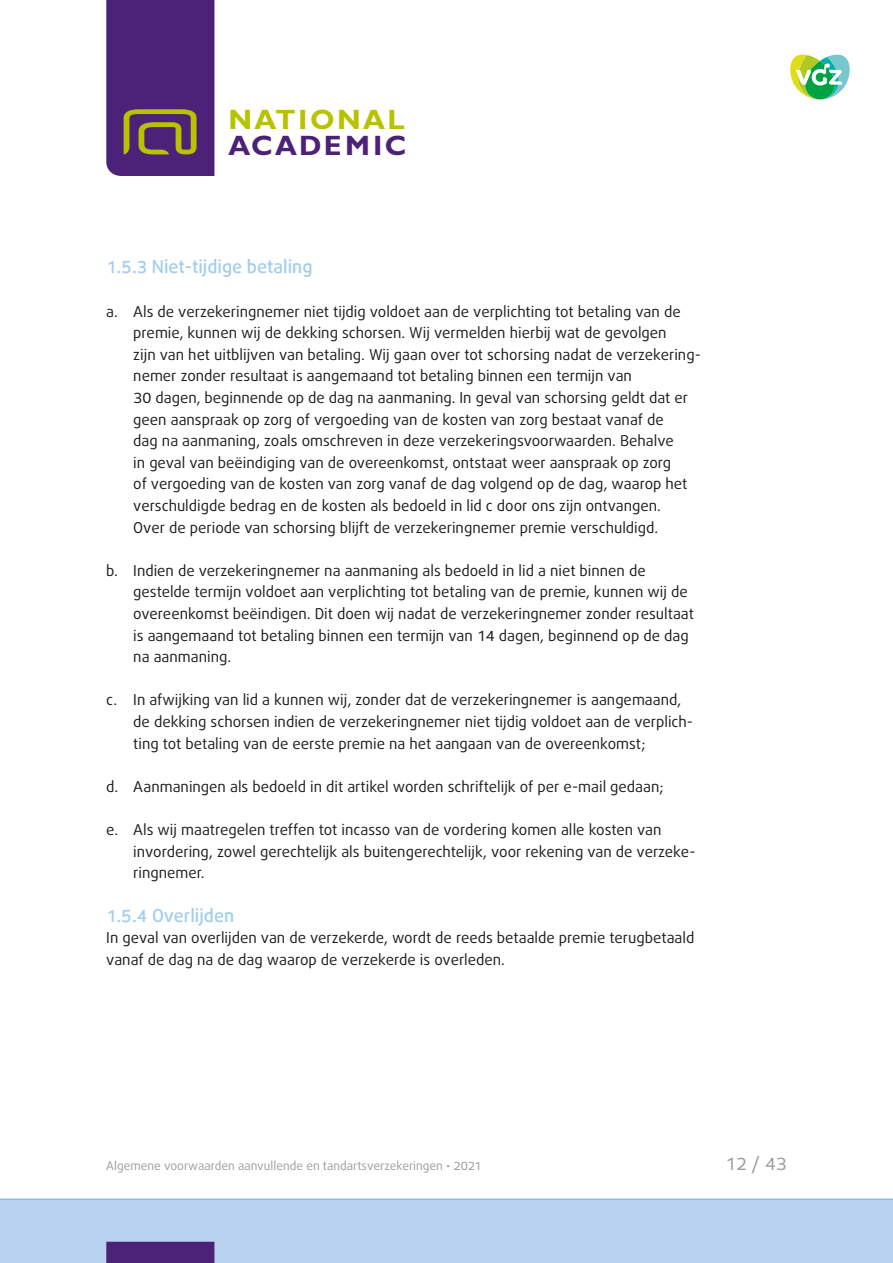
<style>
.page{position:relative;width:893px;height:1263px;background:#fff}
.page>*{position:absolute;margin:0;border:0;box-sizing:border-box;transform-origin:0 0}
.t1{font:700 28.05px "Gill Sans";letter-spacing:.085em;color:#b7c200}
.t2{font:700 28.05px "Gill Sans";letter-spacing:.075em;color:#4c2178}
.t3{font:500 18px "Bagus";color:#a2cdef}
.t4{font:18px "Bagus";color:#9d9d9c}
.t5{font:15px/21.6px "Bagus";color:#1d1d1b}
.t6{font:12px "Bagus";color:#9d9d9c}
</style>
<div class="page">
<svg style="left:106px;top:0;width:108px;height:176px;background:#552e71"></svg>
<svg style="left:790px;top:54px;width:60px;height:46px"></svg>
<div style="left:0;top:1199px;width:893px;height:64px;background:#b9d2ef"></div>
<hr style="left:0;top:1198px;width:893px;height:2px;background:#92bce6">
<div style="left:106px;top:1242px;width:108px;height:21px;background:#4c2178"></div>
<h1 class="t1" style="left:228px;top:103px;width:178px">NATIONAL</h1>
<h1 class="t2" style="left:228px;top:129px;width:179px">ACADEMIC</h1>
<p class="t3" style="left:106px;top:255px;width:208px">1.5.3 Niet-tijdige betaling</p>
<p class="t5" style="left:133px;top:302px;width:569px;text-indent:-27px">a. Als de verzekeringnemer niet tijdig voldoet aan de verplichting tot betaling van de premie, kunnen wij de dekking schorsen. Wij vermelden hierbij wat de gevolgen<br>zijn van het uitblijven van betaling. Wij gaan over tot schorsing nadat de verzekering&shy;nemer zonder resultaat is aangemaand tot betaling binnen een termijn van<br>30 dagen, beginnende op de dag na aanmaning. In geval van schorsing geldt dat er geen aanspraak op zorg of vergoeding van de kosten van zorg bestaat vanaf de<br>dag na aanmaning, zoals omschreven in deze verzekeringsvoorwaarden. Behalve<br>in geval van beëindiging van de overeenkomst, ontstaat weer aanspraak op zorg<br>of vergoeding van de kosten van zorg vanaf de dag volgend op de dag, waarop het verschuldigde bedrag en de kosten als bedoeld in lid c door ons zijn ontvangen.<br>Over de periode van schorsing blijft de verzekeringnemer premie verschuldigd.</p>
<p class="t5" style="left:133px;top:561px;width:562px;text-indent:-27px">b. Indien de verzekeringnemer na aanmaning als bedoeld in lid a niet binnen de gestelde termijn voldoet aan verplichting tot betaling van de premie, kunnen wij de overeenkomst beëindigen. Dit doen wij nadat de verzekeringnemer zonder resultaat is aangemaand tot betaling binnen een termijn van 14 dagen, beginnend op de dag na aanmaning.</p>
<p class="t5" style="left:133px;top:691px;width:561px;text-indent:-27px">c. In afwijking van lid a kunnen wij, zonder dat de verzekeringnemer is aangemaand, de dekking schorsen indien de verzekeringnemer niet tijdig voldoet aan de verplich&shy;ting tot betaling van de eerste premie na het aangaan van de overeenkomst;</p>
<p class="t5" style="left:106px;top:777px;width:559px">d. Aanmaningen als bedoeld in dit artikel worden schriftelijk of per e-mail gedaan;</p>
<p class="t5" style="left:133px;top:820px;width:564px;text-indent:-27px">e. Als wij maatregelen treffen tot incasso van de vordering komen alle kosten van invordering, zowel gerechtelijk als buitengerechtelijk, voor rekening van de verzeke&shy;ringnemer.</p>
<p class="t3" style="left:106px;top:903px;width:130px">1.5.4 Overlijden</p>
<p class="t5" style="left:106px;top:928px;width:590px">In geval van overlijden van de verzekerde, wordt de reeds betaalde premie terugbetaald vanaf de dag na de dag waarop de verzekerde is overleden.</p>
<p class="t6" style="left:106px;top:1157px;width:377px">Algemene voorwaarden aanvullende en tandartsverzekeringen • 2021</p>
<p class="t4" style="left:725px;top:1151px;width:63px">12 / 43</p>
</div>
